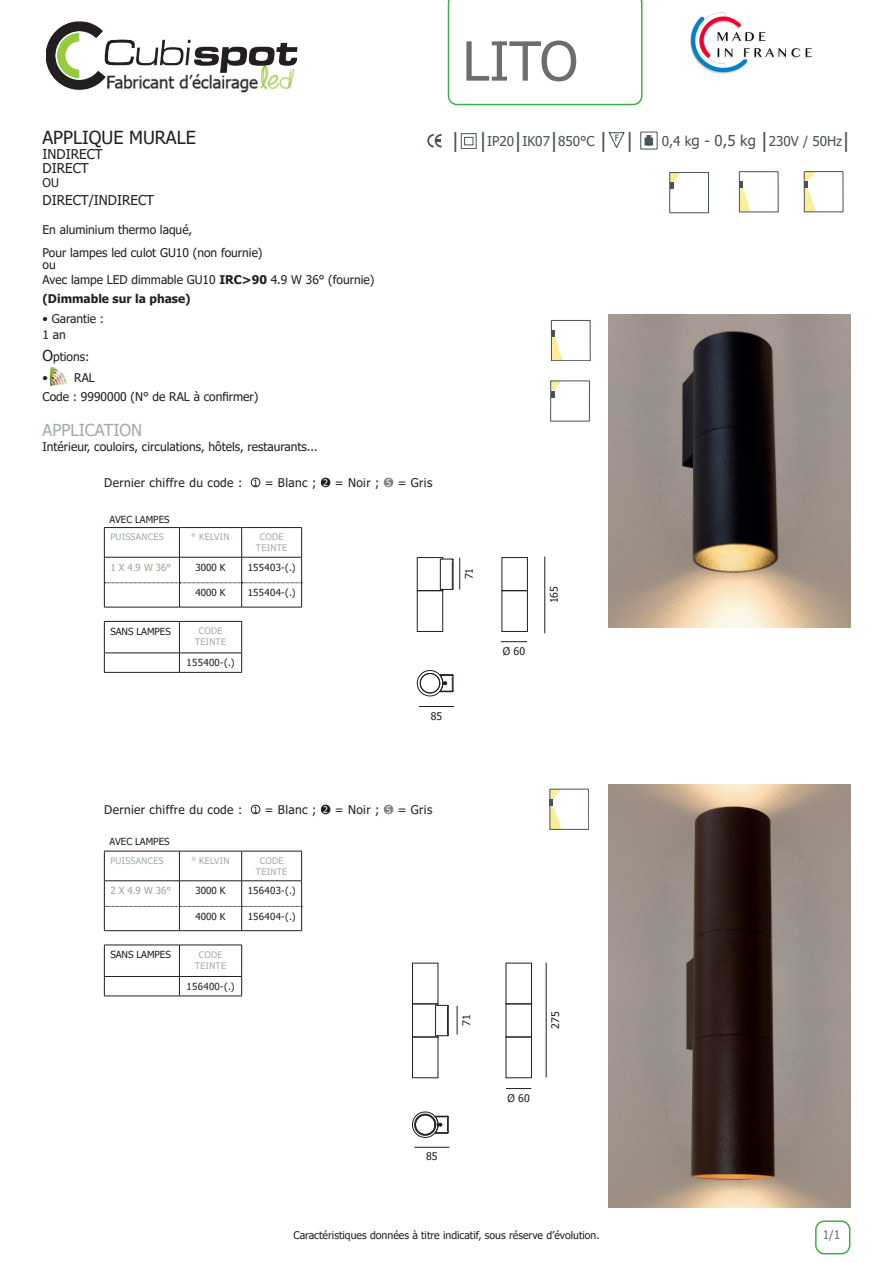
<style>
.page{position:relative;width:893px;height:1263px;background:#fff}
.page>*{position:absolute;margin:0;border:0;box-sizing:border-box;transform-origin:0 0}
.t1{font:54px "Tahoma";color:#6c6d70}
.t2{font:18px "Tahoma";color:#231f20}
.t3{font:16.5px "Tahoma";color:#a1acaa}
.t4{font:13.5px "Tahoma";color:#475359}
.t5{font:13.5px "Tahoma";color:#231f20}
.t6{font:12px "Tahoma";color:#231f20}
.t7{font:12px "Tahoma";letter-spacing:.03em;color:#231f20}
.t8{font:700 12px "Tahoma";color:#231f20}
.t9{font:12px "Tahoma";color:#6c6d70}
.t10{font:10.5px "Tahoma";color:#231f20}
.t11{font:9.75px "Tahoma";color:#231f20}
.t12{font:9.75px "Tahoma";color:#ac9e94}
.t13{font:9px/10.8px "Tahoma";letter-spacing:.03em;color:#a1acaa;text-align:center}
.t14{font:9px "Tahoma";color:#fff}
.t15{font:9px "Tahoma";color:#231f20}
.s1{font-weight:700}
.s2{font-size:15px}
.s3{font-size:21px}
</style>
<div class="page">
<svg style="left:448px;top:0;width:194px;height:105px"></svg>
<svg style="left:427px;top:134px;width:15px;height:14px"></svg>
<svg style="left:608px;top:132px;width:17px;height:16px"></svg>
<svg style="left:640px;top:132px;width:17px;height:17px"></svg>
<img style="left:47px;top:21px;width:251px;height:72px">
<img style="left:50px;top:367px;width:17px;height:19px">
<div style="left:815px;top:1220px;width:35px;height:34px;border:2px solid #40ae49;border-radius:9px"></div>
<div style="left:251px;top:805px;width:9px;height:9px;border:1px solid #231f20;border-radius:50%"></div>
<div style="left:321px;top:805px;width:9px;height:9px;background:#231f20;border-radius:50%"></div>
<div style="left:321px;top:805px;width:9px;height:9px;border:1px solid #231f20;border-radius:50%"></div>
<div style="left:384px;top:805px;width:9px;height:9px;background:#808285;border-radius:50%"></div>
<div style="left:384px;top:805px;width:9px;height:9px;border:1px solid #808285;border-radius:50%"></div>
<svg style="left:804px;top:171px;width:39px;height:41px"></svg>
<svg style="left:739px;top:171px;width:40px;height:41px"></svg>
<img style="left:609px;top:315px;width:241px;height:312px">
<img style="left:609px;top:784px;width:241px;height:423px">
<div style="left:251px;top:478px;width:9px;height:9px;border:1px solid #231f20;border-radius:50%"></div>
<div style="left:321px;top:478px;width:9px;height:9px;background:#231f20;border-radius:50%"></div>
<div style="left:321px;top:478px;width:9px;height:9px;border:1px solid #231f20;border-radius:50%"></div>
<div style="left:384px;top:478px;width:9px;height:9px;background:#808285;border-radius:50%"></div>
<div style="left:384px;top:478px;width:9px;height:9px;border:1px solid #808285;border-radius:50%"></div>
<hr style="left:104px;top:527px;width:75px;height:1px;background:#231f20">
<hr style="left:179px;top:527px;width:63px;height:1px;background:#231f20">
<hr style="left:242px;top:527px;width:60px;height:1px;background:#231f20">
<hr style="left:104px;top:607px;width:75px;height:1px;background:#231f20">
<hr style="left:179px;top:607px;width:63px;height:1px;background:#231f20">
<hr style="left:242px;top:607px;width:60px;height:1px;background:#231f20">
<hr style="left:104px;top:621px;width:75px;height:1px;background:#231f20">
<hr style="left:104px;top:622px;width:1px;height:31px;background:#231f20">
<hr style="left:179px;top:621px;width:63px;height:1px;background:#231f20">
<hr style="left:179px;top:622px;width:1px;height:31px;background:#231f20">
<hr style="left:104px;top:653px;width:75px;height:1px;background:#231f20">
<svg style="left:104px;top:653px;width:1px;height:19px"></svg>
<hr style="left:179px;top:653px;width:63px;height:1px;background:#231f20">
<svg style="left:179px;top:653px;width:1px;height:19px"></svg>
<svg style="left:241px;top:653px;width:1px;height:19px"></svg>
<hr style="left:104px;top:672px;width:75px;height:1px;background:#231f20">
<hr style="left:179px;top:672px;width:63px;height:1px;background:#231f20">
<svg style="left:104px;top:528px;width:198px;height:79px"></svg>
<hr style="left:241px;top:622px;width:1px;height:31px;background:#231f20">
<svg style="left:549px;top:788px;width:40px;height:42px"></svg>
<svg style="left:551px;top:320px;width:40px;height:41px"></svg>
<hr style="left:104px;top:851px;width:75px;height:1px;background:#231f20">
<hr style="left:104px;top:851px;width:1px;height:30px;background:#231f20">
<hr style="left:179px;top:851px;width:63px;height:1px;background:#231f20">
<hr style="left:179px;top:851px;width:1px;height:30px;background:#231f20">
<hr style="left:242px;top:851px;width:60px;height:1px;background:#231f20">
<hr style="left:241px;top:851px;width:1px;height:30px;background:#231f20">
<hr style="left:301px;top:851px;width:1px;height:30px;background:#231f20">
<hr style="left:104px;top:880px;width:75px;height:1px;background:#231f20">
<hr style="left:179px;top:880px;width:63px;height:1px;background:#231f20">
<hr style="left:242px;top:880px;width:60px;height:1px;background:#231f20">
<hr style="left:104px;top:930px;width:75px;height:1px;background:#231f20">
<hr style="left:179px;top:930px;width:63px;height:1px;background:#231f20">
<hr style="left:242px;top:930px;width:60px;height:1px;background:#231f20">
<hr style="left:104px;top:945px;width:75px;height:1px;background:#231f20">
<hr style="left:104px;top:945px;width:1px;height:31px;background:#231f20">
<hr style="left:179px;top:945px;width:63px;height:1px;background:#231f20">
<hr style="left:179px;top:945px;width:1px;height:31px;background:#231f20">
<hr style="left:104px;top:976px;width:75px;height:1px;background:#231f20">
<svg style="left:104px;top:977px;width:1px;height:19px"></svg>
<hr style="left:179px;top:976px;width:63px;height:1px;background:#231f20">
<svg style="left:179px;top:977px;width:1px;height:19px"></svg>
<svg style="left:241px;top:977px;width:1px;height:19px"></svg>
<hr style="left:104px;top:996px;width:75px;height:1px;background:#231f20">
<hr style="left:179px;top:996px;width:63px;height:1px;background:#231f20">
<svg style="left:104px;top:881px;width:198px;height:49px"></svg>
<hr style="left:241px;top:945px;width:1px;height:31px;background:#231f20">
<svg style="left:416px;top:556px;width:130px;height:141px"></svg>
<hr style="left:419px;top:706px;width:35px;height:1px;background:#231f20">
<svg style="left:412px;top:962px;width:135px;height:176px"></svg>
<hr style="left:414px;top:1147px;width:35px;height:1px;background:#231f20">
<svg style="left:669px;top:172px;width:40px;height:41px"></svg>
<svg style="left:550px;top:380px;width:40px;height:41px"></svg>
<svg style="left:464px;top:136px;width:10px;height:10px"></svg>
<div style="left:461px;top:133px;width:15px;height:16px;border:1px solid #475359"></div>
<div style="left:464px;top:137px;width:9px;height:8px;background:#fff;border:1px solid #475359"></div>
<img style="left:691px;top:13px;width:121px;height:60px">
<p class="t1" style="left:462px;top:25px;width:117px">LITO</p>
<p class="t2" style="left:43px;top:126px;width:155px">APPLIQUE MURALE</p>
<p class="t5" style="left:43px;top:145px;width:62px">INDIRECT</p>
<p class="t5" style="left:43px;top:159px;width:48px">DIRECT</p>
<p class="t6" style="left:43px;top:175px;width:18px">OU</p>
<p class="t5" style="left:43px;top:191px;width:113px">DIRECT/INDIRECT</p>
<p class="t6" style="left:43px;top:221px;width:151px">En aluminium thermo laqué,</p>
<p class="t6" style="left:43px;top:244px;width:222px">Pour lampes led culot GU10 (non fournie)</p>
<p class="t6" style="left:43px;top:256px;width:15px">ou</p>
<p class="t6" style="left:43px;top:271px;width:333px">Avec lampe LED dimmable GU10 <span class="s1">IRC&gt;90</span> 4.9 W 36° (fournie)</p>
<p class="t8" style="left:43px;top:291px;width:150px">(Dimmable sur la phase)</p>
<p class="t6" style="left:43px;top:310px;width:63px">• Garantie :</p>
<p class="t6" style="left:43px;top:327px;width:25px">1 an</p>
<p class="t6" style="left:43px;top:349px;width:48px"><span class="s2">O</span>ptions:</p>
<p class="t6" style="left:43px;top:369px;width:54px">• RAL</p>
<p class="t6" style="left:43px;top:389px;width:217px">Code : 9990000 (N° de RAL à confirmer)</p>
<p class="t3" style="left:43px;top:419px;width:101px">APPLICATION</p>
<p class="t6" style="left:43px;top:438px;width:277px">Intérieur, couloirs, circulations, hôtels, restaurants...</p>
<p class="t7" style="left:104px;top:475px;width:140px">Dernier chiffre du code :</p>
<p class="t15" style="left:253px;top:476px;width:6px">1</p>
<p class="t6" style="left:265px;top:475px;width:53px">= Blanc ;</p>
<p class="t14" style="left:323px;top:476px;width:6px">2</p>
<p class="t6" style="left:335px;top:475px;width:46px">= Noir ;</p>
<p class="t14" style="left:386px;top:476px;width:6px">5</p>
<p class="t6" style="left:398px;top:475px;width:36px">= Gris</p>
<p class="t11" style="left:109px;top:513px;width:62px">AVEC LAMPES</p>
<p class="t13" style="left:110px;top:532px;width:55px">PUISSANCES</p>
<p class="t13" style="left:192px;top:532px;width:40px">° KELVIN</p>
<p class="t13" style="left:256px;top:532px;width:33px">CODE<br>TEINTE</p>
<p class="t12" style="left:110px;top:561px;width:62px">1 X 4.9 W 36°</p>
<p class="t11" style="left:196px;top:561px;width:32px">3000 K</p>
<p class="t11" style="left:248px;top:561px;width:49px">155403-(.)</p>
<p class="t11" style="left:196px;top:586px;width:32px">4000 K</p>
<p class="t11" style="left:248px;top:586px;width:49px">155404-(.)</p>
<p class="t11" style="left:110px;top:625px;width:62px">SANS LAMPES</p>
<p class="t13" style="left:195px;top:626px;width:33px">CODE<br>TEINTE</p>
<p class="t11" style="left:187px;top:656px;width:50px">155400-(.)</p>
<p class="t4" style="left:451px;top:132px;width:184px"><span class="s3">| |</span>IP20<span class="s3">|</span>IK07<span class="s3">|</span>850°C <span class="s3">| |</span></p>
<p class="t4" style="left:662px;top:132px;width:190px">0,4 k<span class="s2">g - 0,5 kg</span> <span class="s3">|</span>230V / 50Hz<span class="s3">|</span></p>
<p class="t10" style="left:462px;top:579px;width:13px;rotate:-90deg">71</p>
<p class="t10" style="left:503px;top:644px;width:24px">Ø 60</p>
<p class="t10" style="left:547px;top:603px;width:19px;rotate:-90deg">165</p>
<p class="t10" style="left:431px;top:709px;width:13px">85</p>
<p class="t7" style="left:104px;top:802px;width:140px">Dernier chiffre du code :</p>
<p class="t15" style="left:253px;top:803px;width:6px">1</p>
<p class="t6" style="left:265px;top:802px;width:53px">= Blanc ;</p>
<p class="t14" style="left:323px;top:803px;width:6px">2</p>
<p class="t6" style="left:335px;top:802px;width:46px">= Noir ;</p>
<p class="t14" style="left:386px;top:803px;width:6px">5</p>
<p class="t6" style="left:398px;top:802px;width:36px">= Gris</p>
<p class="t11" style="left:109px;top:835px;width:62px">AVEC LAMPES</p>
<p class="t13" style="left:110px;top:856px;width:55px">PUISSANCES</p>
<p class="t13" style="left:192px;top:856px;width:40px">° KELVIN</p>
<p class="t13" style="left:256px;top:856px;width:33px">CODE<br>TEINTE</p>
<p class="t12" style="left:110px;top:884px;width:62px">2 X 4.9 W 36°</p>
<p class="t11" style="left:196px;top:884px;width:32px">3000 K</p>
<p class="t11" style="left:248px;top:884px;width:49px">156403-(.)</p>
<p class="t11" style="left:196px;top:910px;width:32px">4000 K</p>
<p class="t11" style="left:248px;top:910px;width:49px">156404-(.)</p>
<p class="t11" style="left:110px;top:948px;width:62px">SANS LAMPES</p>
<p class="t13" style="left:195px;top:950px;width:33px">CODE<br>TEINTE</p>
<p class="t11" style="left:187px;top:980px;width:50px">156400-(.)</p>
<p class="t10" style="left:459px;top:1026px;width:13px;rotate:-90deg">71</p>
<p class="t10" style="left:548px;top:1029px;width:19px;rotate:-90deg">275</p>
<p class="t10" style="left:426px;top:1149px;width:13px">85</p>
<p class="t10" style="left:508px;top:1091px;width:24px">Ø 60</p>
<p class="t10" style="left:293px;top:1228px;width:308px">Caractéristiques données à titre indicatif, sous réserve d’évolution.</p>
<p class="t9" style="left:823px;top:1226px;width:19px">1/1</p>
</div>
